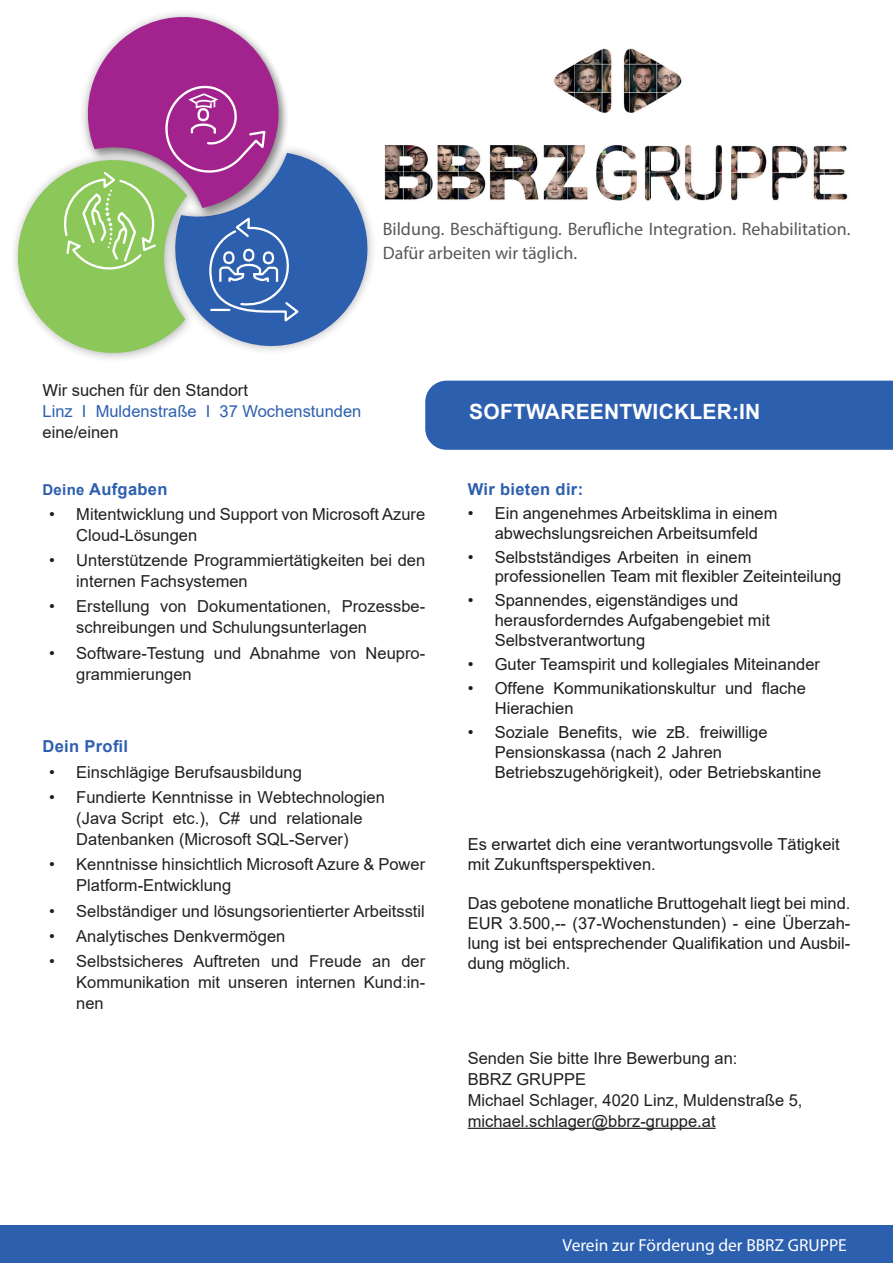
<style>
.page{position:relative;width:893px;height:1263px;background:#fff}
.page>*{position:absolute;margin:0;border:0;box-sizing:border-box;transform-origin:0 0}
.Jobbezeichnung{font:700 21px "Arial";letter-spacing:.01em;color:#fff}
.Text_Helv__Neu_eLT_P{font:18px/24px "Myriad Pro";color:#57585a}
.t1{font:17.4px "Myriad Pro";color:#fff}
.Text_Helv_Neue_LT_Pr{font:16.5px/21px "Arial";color:#231f20}
.t2{font:16.5px/19.8px "Arial";color:#1d1d1b}
.Text_Helv__Neue_LT_P{font:16.5px/21px "Arial";color:#2d5faf}
.Titel__blau_Helv__Ne{font:700 16.5px "Arial";letter-spacing:.02em;color:#2d5faf}
.s1{font-family:"Helvetica";color:#231f20}
.s2{color:#231f20}
.s3{font-size:15px}
</style>
<div class="page">
<hr style="left:468px;top:1128px;width:248px;height:1px;background:#231f20">
<div style="left:425px;top:381px;width:468px;height:69px;background:#2d5faf"></div>
<div style="left:0;top:1226px;width:893px;height:37px;background:#2d5faf"></div>
<svg style="left:14px;top:188px;width:136px;height:171px"></svg>
<svg style="left:88px;top:13px;width:192px;height:69px;fill:#a2238e"></svg>
<svg style="left:41px;top:82px;width:332px;height:270px"></svg>
<img style="left:384px;top:48px;width:464px;height:153px">
<p class="Text_Helv__Neu_eLT_P" style="left:383px;top:216px;width:469px">Bildung. Beschäftigung. Berufliche Integration. Rehabilitation.<br>Dafür arbeiten wir täglich.</p>
<p class="Text_Helv__Neue_LT_P" style="left:43px;top:379px;width:320px"><span class="s1">W</span><span class="s2">ir suchen für den Standort<br></span>Linz I Muldenstraße I 37 Wochenstunden <span class="s2">eine/einen</span></p>
<p class="Jobbezeichnung" style="left:469px;top:397px;width:293px">SOFTWAREENTWICKLER:IN</p>
<p class="Titel__blau_Helv__Ne" style="left:43px;top:477px;width:127px"><span class="s3">Deine</span> Aufgaben</p>
<p class="Text_Helv_Neue_LT_Pr" style="left:76px;top:503px;width:350px;text-indent:-27px">• Mitentwicklung und Support von Microsoft Azure<br>Cloud-Lösungen</p>
<p class="Text_Helv_Neue_LT_Pr" style="left:76px;top:550px;width:350px;text-indent:-27px">• Unterstützende Programmiertätigkeiten bei den internen Fachsystemen</p>
<p class="Text_Helv_Neue_LT_Pr" style="left:76px;top:596px;width:350px;text-indent:-27px">• Erstellung von Dokumentationen, Prozessbe&shy;schreibungen und Schulungsunterlagen</p>
<p class="Text_Helv_Neue_LT_Pr" style="left:76px;top:642px;width:350px;text-indent:-27px">• Software-Testung und Abnahme von Neupro&shy;grammierungen</p>
<p class="Titel__blau_Helv__Ne" style="left:43px;top:735px;width:87px">Dein Profil</p>
<p class="Text_Helv_Neue_LT_Pr" style="left:49px;top:761px;width:254px">• Einschlägige Berufsausbildung</p>
<p class="Text_Helv_Neue_LT_Pr" style="left:49px;top:786px;width:337px;text-align:center">• Fundierte Kenntnisse in Webtechnologien (Java Script etc.), C# und relationale<br>Datenbanken (Microsoft SQL-Server)</p>
<p class="Text_Helv_Neue_LT_Pr" style="left:76px;top:854px;width:350px;text-indent:-27px">• Kenntnisse hinsichtlich Microsoft Azure &amp; Power<br>Platform-Entwicklung</p>
<p class="Text_Helv_Neue_LT_Pr" style="left:49px;top:900px;width:377px">• Selbständiger und lösungsorientierter Arbeitsstil</p>
<p class="Text_Helv_Neue_LT_Pr" style="left:49px;top:925px;width:238px">• Analytisches Denkvermögen</p>
<p class="Text_Helv_Neue_LT_Pr" style="left:76px;top:950px;width:350px;text-align:justify;text-indent:-27px">• Selbstsicheres Auftreten und Freude an der Kommunikation mit unseren internen Kund:in&shy;nen</p>
<p class="Titel__blau_Helv__Ne" style="left:468px;top:477px;width:117px">Wir bieten dir:</p>
<p class="t2" style="left:468px;top:503px;width:311px;text-align:center">• Ein angenehmes Arbeitsklima in einem abwechslungsreichen Arbeitsumfeld</p>
<p class="t2" style="left:495px;top:547px;width:348px;text-indent:-27px">• Selbstständiges Arbeiten in einem professionellen Team mit flexibler Zeiteinteilung</p>
<p class="t2" style="left:495px;top:591px;width:277px;text-indent:-27px">• Spannendes, eigenständiges und herausforderndes Aufgabengebiet mit<br>Selbstverantwortung</p>
<p class="t2" style="left:468px;top:654px;width:354px">• Guter Teamspirit und kollegiales Miteinander</p>
<p class="t2" style="left:495px;top:678px;width:313px;text-indent:-27px">• Offene Kommunikationskultur und flache<br>Hierachien</p>
<p class="t2" style="left:495px;top:722px;width:328px;text-indent:-27px">• Soziale Benefits, wie zB. freiwillige<br>Pensionskassa (nach 2 Jahren<br>Betriebszugehörigkeit), oder Betriebskantine</p>
<p class="t2" style="left:468px;top:834px;width:374px">Es erwartet dich eine verantwortungsvolle Tätigkeit mit Zukunftsperspektiven.</p>
<p class="t2" style="left:468px;top:893px;width:384px">Das gebotene monatliche Bruttogehalt liegt bei mind.</p>
<p class="t2" style="left:468px;top:913px;width:384px;text-align:justify">EUR 3.500,-- (37-Wochenstunden) - eine Überzah&shy;lung ist bei entsprechender Qualifikation und Ausbil&shy;dung möglich.</p>
<p class="Text_Helv_Neue_LT_Pr" style="left:468px;top:1047px;width:336px">Senden Sie bitte Ihre Bewerbung an:<br>BBRZ GRUPPE<br>Michael Schlager, 4020 Linz, Muldenstraße 5, michael.schlager@bbrz-gruppe.at</p>
<p class="t1" style="left:563px;top:1234px;width:286px">Verein zur Förderung der BBRZ GRUPPE</p>
</div>
